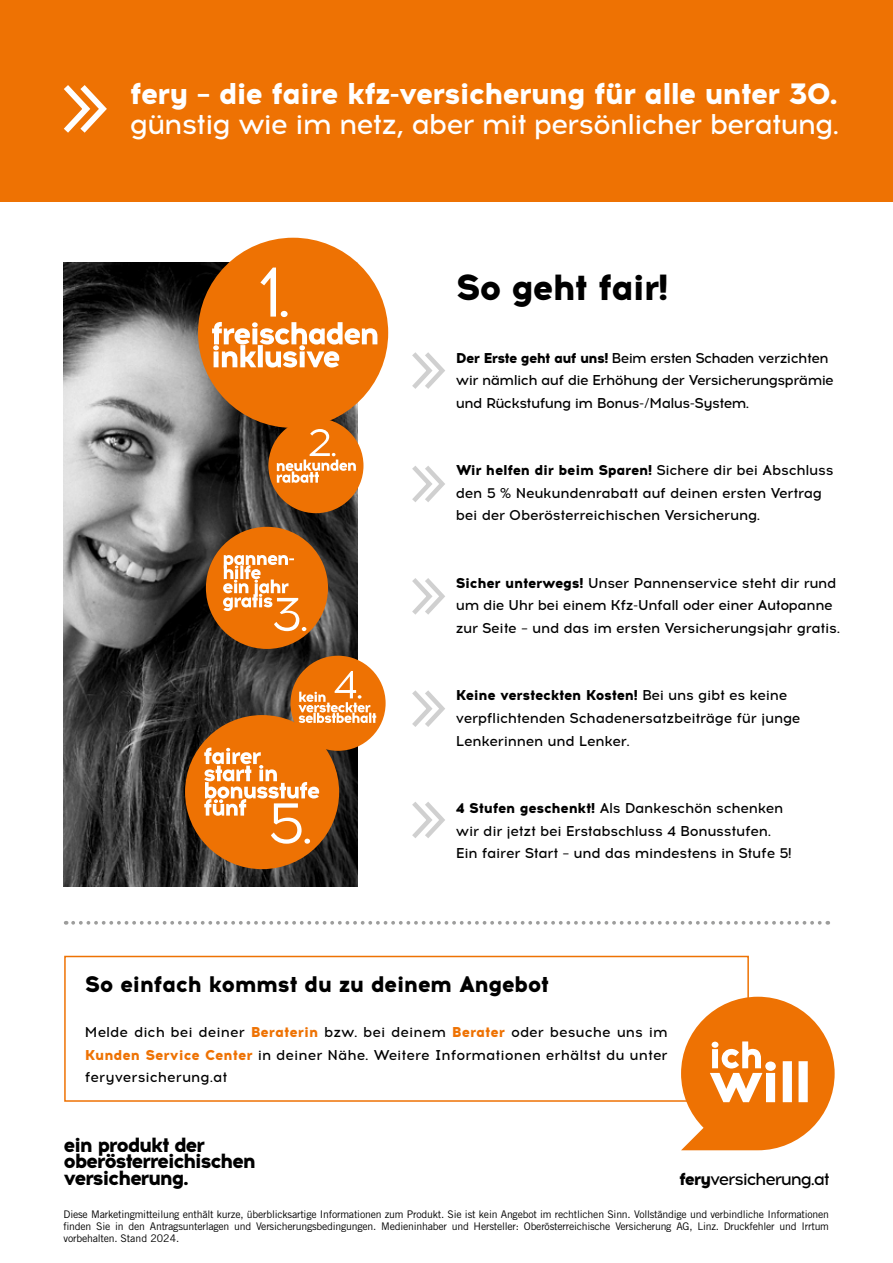
<style>
.page{position:relative;width:893px;height:1263px;background:#fff}
.page>*{position:absolute;margin:0;border:0;box-sizing:border-box;transform-origin:0 0}
.t1{font:800 36.3px "Acrom";letter-spacing:-.04em;color:#000}
.t2{font:800 30px "Acrom";letter-spacing:-.04em;color:#fff}
.t3{font:500 28.5px "Acrom";letter-spacing:-.04em;color:#fff}
.t4{font:800 22.5px "Acrom";letter-spacing:-.03em;color:#000}
.t5{font:800 20.55px/16.5px "Acrom";letter-spacing:-.07em;color:#000}
.t6{font:500 17.25px "Acrom";letter-spacing:-.07em;color:#000}
.t7{font:500 14.25px/22.5px "Acrom";letter-spacing:-.02em;color:#000}
.t8{font:500 14.25px/22.5px "Acrom";letter-spacing:-.04em;color:#000}
.t9{font:10.5px/12px "Trade Gothic LT Pro";letter-spacing:-.02em;color:#000;text-align:justify}
.s1{font-weight:800}
.s2{font-weight:800;color:#ee7203}
</style>
<div class="page">
<div style="left:64px;top:956px;width:685px;height:146px;border:2px solid #ee7203"></div>
<div style="left:0;top:0;width:893px;height:202px;background:#ee7203"></div>
<img style="left:64px;top:263px;width:293px;height:624px">
<div style="left:198px;top:238px;width:190px;height:190px;background:#ee7203;border-radius:50%"></div>
<svg style="left:212px;top:268px;width:165px;height:100px"></svg>
<div style="left:268px;top:418px;width:95px;height:95px;background:#ee7203;border-radius:50%"></div>
<svg style="left:277px;top:429px;width:79px;height:54px"></svg>
<div style="left:206px;top:527px;width:122px;height:122px;background:#ee7203;border-radius:50%"></div>
<svg style="left:223px;top:555px;width:83px;height:76px"></svg>
<div style="left:185px;top:715px;width:154px;height:154px;background:#ee7203;border-radius:50%"></div>
<svg style="left:204px;top:747px;width:115px;height:97px"></svg>
<div style="left:290px;top:656px;width:96px;height:95px;background:#ee7203;border-radius:50%"></div>
<svg style="left:298px;top:671px;width:78px;height:52px"></svg>
<svg style="left:64px;top:85px;width:43px;height:48px"></svg>
<svg style="left:412px;top:352px;width:33px;height:37px"></svg>
<svg style="left:412px;top:466px;width:33px;height:36px"></svg>
<svg style="left:412px;top:578px;width:33px;height:37px"></svg>
<svg style="left:412px;top:690px;width:33px;height:37px"></svg>
<svg style="left:412px;top:802px;width:33px;height:36px"></svg>
<svg style="left:681px;top:997px;width:154px;height:153px"></svg>
<svg style="left:73px;top:921px;width:755px;height:4px"></svg>
<h2 class="t2" style="left:130px;top:71px;width:710px">fery – die faire kfz-versicherung für alle unter 30.</h2>
<h3 class="t3" style="left:130px;top:105px;width:711px">günstig wie im netz, aber mit persönlicher beratung.</h3>
<h1 class="t1" style="left:456px;top:260px;width:214px">So geht fair!</h1>
<p class="t8" style="left:456px;top:347px;width:379px"><span class="s1">Der Erste geht auf uns!</span> Beim ersten Schaden verzichten wir nämlich auf die Erhöhung der Versicherungsprämie und Rückstufung im Bonus-/Malus-System.</p>
<p class="t7" style="left:456px;top:460px;width:379px"><span class="s1">Wir helfen dir beim Sparen!</span> Sichere dir bei Abschluss den 5 % Neukundenrabatt auf deinen ersten Vertrag bei der Oberösterreichischen Versicherung.</p>
<p class="t7" style="left:456px;top:572px;width:386px"><span class="s1">Sicher unterwegs!</span> Unser Pannenservice steht dir rund um die Uhr bei einem Kfz-Unfall oder einer Autopanne zur Seite – und das im ersten Versicherungsjahr gratis.</p>
<p class="t7" style="left:456px;top:685px;width:346px"><span class="s1">Keine versteckten Kosten!</span> Bei uns gibt es keine verpflichtenden Schadenersatzbeiträge für junge<br>Lenkerinnen und Lenker.</p>
<p class="t7" style="left:456px;top:797px;width:337px"><span class="s1">4 Stufen geschenkt!</span> Als Dankeschön schenken wir dir jetzt bei Erstabschluss 4 Bonusstufen.<br>Ein fairer Start – und das mindestens in Stufe 5!</p>
<h3 class="t4" style="left:85px;top:967px;width:466px">So einfach kommst du zu deinem Angebot</h3>
<p class="t7" style="left:85px;top:1021px;width:584px;text-align:justify">Melde dich bei deiner <span class="s2">Beraterin</span> bzw. bei deinem <span class="s2">Berater</span> oder besuche uns im <span class="s2">Kunden Service Center</span> in deiner Nähe. Weitere Informationen erhältst du unter feryversicherung.at</p>
<h3 class="t5" style="left:64px;top:1136px;width:194px">ein produkt der oberösterreichischen versicherung.</h3>
<p class="t6" style="left:679px;top:1167px;width:152px"><span class="s1">fery</span>versicherung.at</p>
<p class="t9" style="left:64px;top:1208px;width:767px">Diese Marketingmitteilung enthält kurze, überblicksartige Informationen zum Produkt. Sie ist kein Angebot im rechtlichen Sinn. Vollständige und verbindliche Informationen finden Sie in den Antragsunterlagen und Versicherungsbedingungen. Medieninhaber und Hersteller: Oberösterreichische Versicherung AG, Linz. Druckfehler und Irrtum vorbehalten. Stand 2024.</p>
</div>
